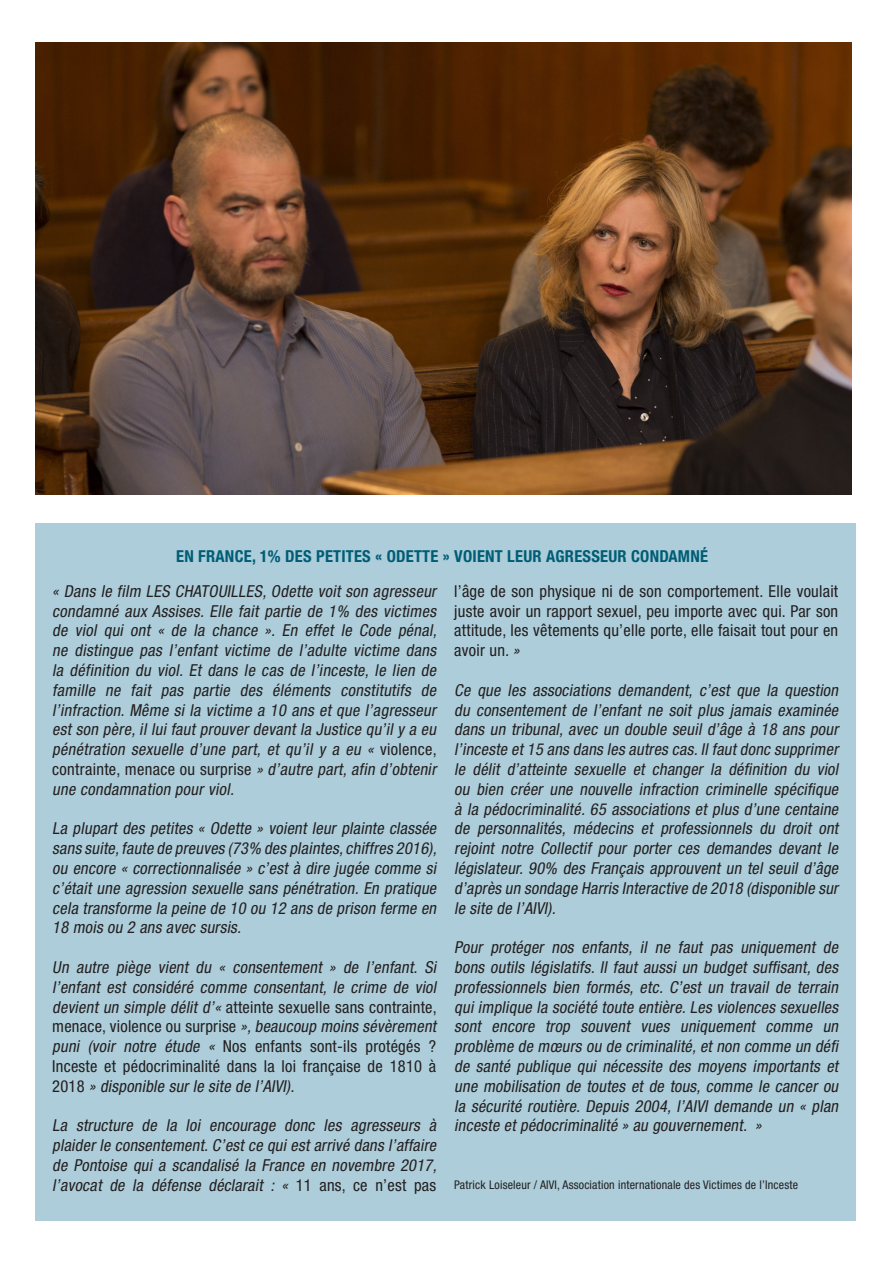
<style>
.page{position:relative;width:893px;height:1263px;background:#fff}
.page>*{position:absolute;margin:0;border:0;box-sizing:border-box;transform-origin:0 0}
.t1{font:italic condensed 16.5px/19.8px "Helvetica Neue";color:#231f20;text-align:justify}
.t2{font:condensed 16.5px/19.8px "Helvetica Neue";letter-spacing:.015em;color:#231f20;text-align:justify}
.t3{font:700 condensed 16.5px "Helvetica Neue";letter-spacing:.015em;color:#005d75}
.t4{font:condensed 12px "Helvetica Neue";letter-spacing:.015em;color:#231f20}
.s1{font-style:normal}
.s2{font-style:italic}
</style>
<div class="page">
<div style="left:35px;top:523px;width:821px;height:697px;background:#accdd9"></div>
<img style="left:35px;top:43px;width:816px;height:451px">
<p class="t3" style="left:176px;top:546px;width:533px">EN FRANCE, 1% DES PETITES « ODETTE » VOIENT LEUR AGRESSEUR CONDAMNÉ</p>
<p class="t1" style="left:52px;top:581px;width:389px;text-align:left">« Dans le film LES CHATOUILLES, Odette voit son agresseur condamné aux Assises. Elle fait partie de 1% des victimes de viol qui ont « de la chance ». En effet le Code pénal, ne distingue pas l’enfant victime de l’adulte victime dans la définition du viol. Et dans le cas de l’inceste, le lien de famille ne fait pas partie des éléments constitutifs de l’infraction. Même si la victime a 10 ans et que l’agresseur est son père,il lui faut prouver devant la Justice qu’il y a eu pénétration sexuelle d’une part, et qu’il y a eu « <span class="s1">v i o l e n c e , contrainte, menace ou surprise</span> » d’autre part,afin d’obtenir une condamnation pour viol.</p>
<p class="t1" style="left:52px;top:819px;width:389px">La plupart des petites « Odette » voient leur plainte classée sans suite,faute de preuves (73% des plaintes,chiffres 2016), ou encore « correctionnalisée » c’est à dire jugée comme si c’était une agression sexuelle sans pénétration. En pratique cela transforme la peine de 10 ou 12 ans de prison ferme en 18 mois ou 2 ans avec sursis.</p>
<p class="t1" style="left:52px;top:957px;width:389px;text-align:left">Un autre piège vient du « consentement » de l’enfant. Si l’enfant est considéré comme consentant, le crime de viol devient un simple délit d’« <span class="s1">atteinte sexuelle sans contrainte, menace, violence ou surprise</span> »,beaucoup moins sévèrement puni (voir notre étude « <span class="s1">Nos enfants sont-ils protégés ?<br>Inceste et pédocriminalité dans la loi française de 1810 à 2 0 1 8</span> » disponible sur le site de l’AIVI).</p>
<p class="t1" style="left:52px;top:1116px;width:389px">La structure de la loi encourage donc les agresseurs à plaider le consentement.C’est ce qui est arrivé dans l’affaire de Pontoise qui a scandalisé la France en novembre 2017, l’avocat de la défense déclarait : « <span class="s1">1 1 a n s , c e n ’ e s t p a s</span></p>
<p class="t2" style="left:454px;top:581px;width:386px">l’âge de son physique ni de son comportement. Elle voulait juste avoir un rapport sexuel, peu importe avec qui. Par son attitude, les vêtements qu’elle porte, elle faisait tout pour en avoir un<span class="s2">.»</span></p>
<p class="t1" style="left:454px;top:680px;width:389px">Ce que les associations demandent, c’est que la question du consentement de l’enfant ne soit plus jamais examinée dans un tribunal, avec un double seuil d’âge à 18 ans pour l’inceste et15 ans dans les autres cas.Ilfautdonc supprimer le délit d’atteinte sexuelle et changer la définition du viol ou bien créer une nouvelle infraction criminelle spécifique à la pédocriminalité. 65 associations et plus d’une centaine de personnalités, médecins et professionnels du droit ont rejoint notre Collectif pour porter ces demandes devant le législateur. 90% des Français approuvent un tel seuil d’âge d’après un sondage Harris Interactive de 2018 (disponible sur le site de l’AIVI) .</p>
<p class="t1" style="left:454px;top:937px;width:389px">Pour protéger nos enfants, il ne faut pas uniquement de bons outils législatifs. Il faut aussi un budget suffisant, des professionnels bien formés, etc. C’est un travail de terrain qui implique la société toute entière.Les violences sexuelles sont encore trop souvent vues uniquement comme un problème de mœurs ou de criminalité,et non comme un défi de santé publique qui nécessite des moyens importants et une mobilisation de toutes et de tous, comme le cancer ou la sécurité routière. Depuis 2004, l’AIVI demande un « plan inceste et pédocriminalité » au gouvernement. »</p>
<p class="t4" style="left:454px;top:1178px;width:345px">Patrick Loiseleur / AIVI, Association internationale des Victimes de l’Inceste</p>
</div>
